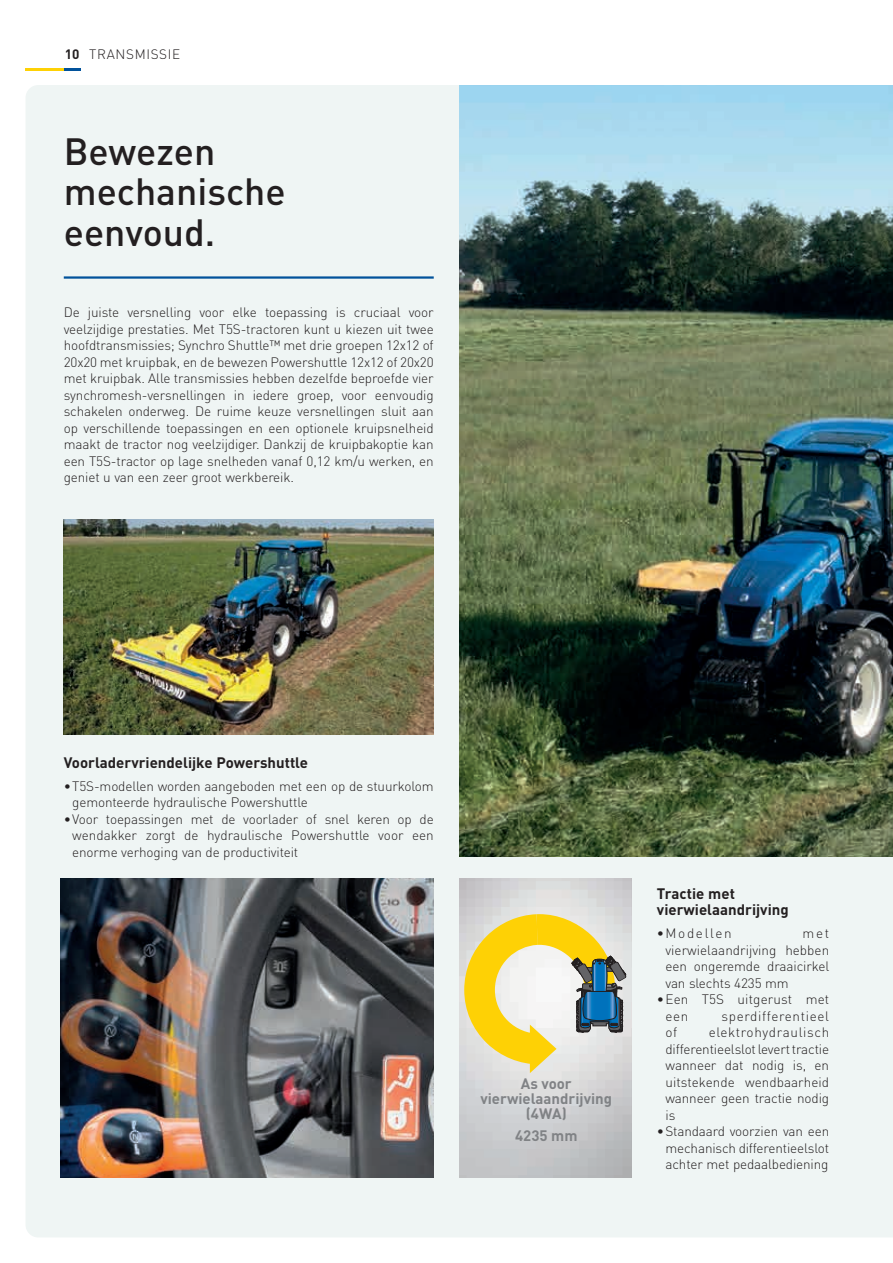
<style>
.page{position:relative;width:893px;height:1263px;background:#fff}
.page>*{position:absolute;margin:0;border:0;box-sizing:border-box;transform-origin:0 0}
.t1{font:500 37.5px/40.5px "DIN";color:#231f20}
.t2{font:700 15px/16.5px "DIN";color:#231f20}
.t3{font:700 15px/15px "DIN";color:#808285;text-align:center}
.t4{font:300 13.5px/16.5px "DIN";letter-spacing:-.01em;color:#231f20;text-align:justify}
.t5{font:300 13.5px "DIN";letter-spacing:.05em;color:#231f20}
.t6{font:300 13.5px/16.5px "DIN";letter-spacing:.01em;color:#231f20}
.t7{font:300 13.5px "DIN";letter-spacing:.125em;color:#231f20}
.t8{font:700 13.5px "DIN";color:#231f20}
</style>
<div class="page">
<svg style="left:26px;top:68px;width:55px;height:2px"></svg>
<div style="left:26px;top:85px;width:867px;height:1152px;background:#eff5f4"></div>
<img style="left:459px;top:85px;width:434px;height:772px">
<img style="left:61px;top:878px;width:373px;height:300px">
<img style="left:459px;top:878px;width:172px;height:299px">
<img style="left:64px;top:520px;width:370px;height:214px">
<hr style="left:64px;top:276px;width:370px;height:3px;background:#01529b">
<svg style="left:464px;top:914px;width:162px;height:159px"></svg>
<p class="t8" style="left:65px;top:45px;width:16px">10</p>
<p class="t5" style="left:89px;top:45px;width:93px">TRANSMISSIE</p>
<h1 class="t1" style="left:64px;top:130px;width:223px">Bewezen mechanische eenvoud.</h1>
<p class="t4" style="left:64px;top:304px;width:371px">De juiste versnelling voor elke toepassing is cruciaal voor veelzijdige prestaties. Met T5S-tractoren kunt u kiezen uit twee hoofdtransmissies; Synchro Shuttle™ met drie groepen 12x12 of 20x20 met kruipbak, en de bewezen Powershuttle 12x12 of 20x20 met kruipbak. Alle transmissies hebben dezelfde beproefde vier synchromesh-versnellingen in iedere groep, voor eenvoudig schakelen onderweg. De ruime keuze versnellingen sluit aan op verschillende toepassingen en een optionele kruipsnelheid maakt de tractor nog veelzijdiger. Dankzij de kruipbakoptie kan een T5S-tractor op lage snelheden vanaf 0,12 km/u werken, en geniet u van een zeer groot werkbereik.</p>
<p class="t2" style="left:64px;top:754px;width:246px">Voorladervriendelijke Powershuttle</p>
<p class="t4" style="left:72px;top:778px;width:363px;text-indent:-9px">•T5S-modellen worden aangeboden met een op de stuurkolom gemonteerde hydraulische Powershuttle</p>
<p class="t4" style="left:72px;top:811px;width:363px;text-indent:-9px">•Voor toepassingen met de voorlader of snel keren op de wendakker zorgt de hydraulische Powershuttle voor een enorme verhoging van de productiviteit</p>
<p class="t3" style="left:480px;top:1075px;width:133px">As voor vierwielaandrijving (4WA)</p>
<p class="t3" style="left:515px;top:1127px;width:64px">4235 mm</p>
<p class="t2" style="left:657px;top:884px;width:133px">Tractie met vierwielaandrijving</p>
<p class="t7" style="left:657px;top:925px;width:76px">•Modellen</p>
<p class="t4" style="left:665px;top:925px;width:165px;text-indent:137px">met vierwielaandrijving hebben een ongeremde draaicirkel van slechts 4235 mm</p>
<p class="t6" style="left:665px;top:991px;width:165px;text-indent:-9px">•Een T5S uitgerust met een</p>
<p class="t5" style="left:722px;top:1007px;width:109px">sperdifferentieel</p>
<p class="t4" style="left:665px;top:1024px;width:165px;text-indent:43px">elektrohydraulisch differentieelslot levert tractie wanneer dat nodig is, en uitstekende wendbaarheid wanneer geen tractie nodig is</p>
<p class="t4" style="left:665px;top:1123px;width:165px;text-indent:-9px">•Standaard voorzien van een mechanisch differentieelslot achter met pedaalbediening</p>
<p class="t4" style="left:665px;top:1024px;width:13px">of</p>
</div>
